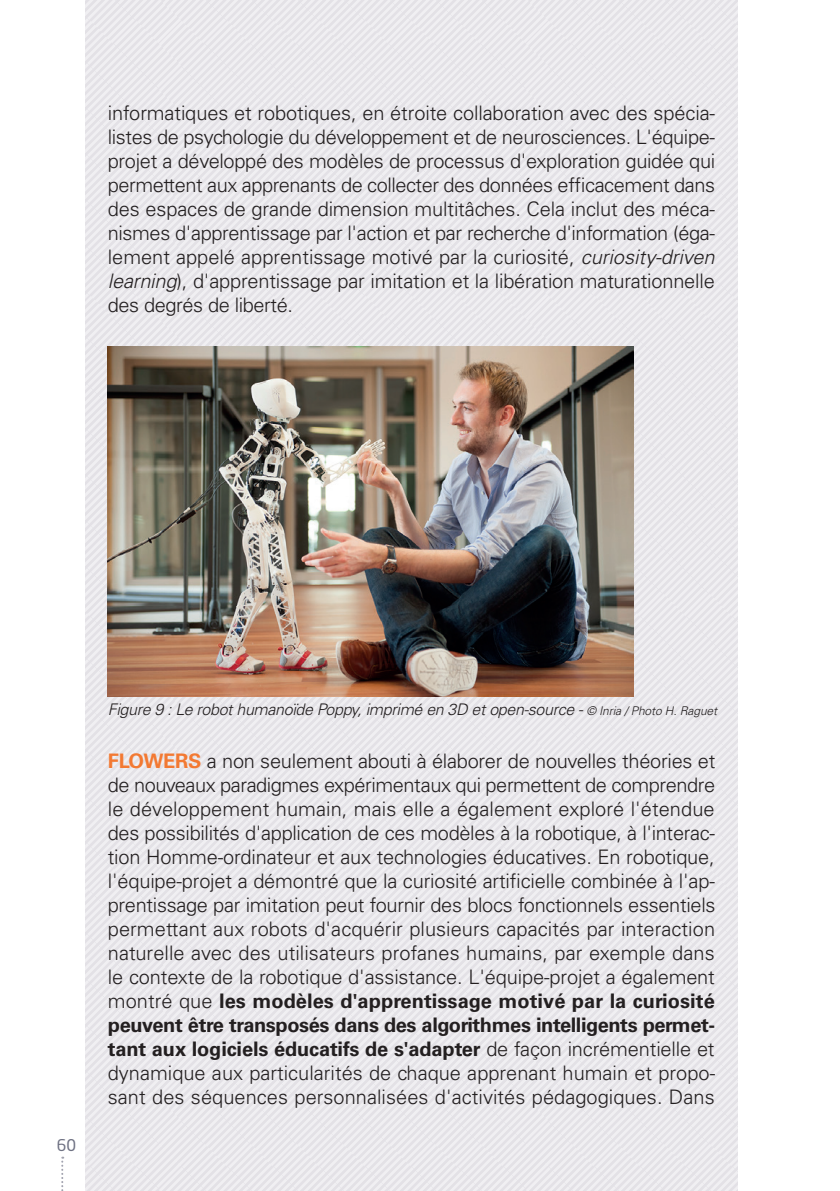
<style>
.page{position:relative;width:840px;height:1191px;background:#fff}
.page>*{position:absolute;margin:0;border:0;box-sizing:border-box;transform-origin:0 0}
.t1{font:300 20px/24px "Univers LT";letter-spacing:-.005em;color:#231f20;text-align:justify}
.t2{font:italic 300 16px "Univers LT";letter-spacing:-.02em;color:#231f20}
.t3{font:16px "Neo Sans Std";color:#6f7283}
.s1{font-style:italic}
.s2{font-size:12px}
.s3{font-weight:700;color:#f37932}
.s4{font-weight:700}
</style>
<div class="page">
<div style="left:85px;top:0;width:652px;height:1191px;background:#ebe9ed"></div>
<img style="left:108px;top:347px;width:525px;height:349px">
<svg style="left:61px;top:1156px;width:2px;height:35px"></svg>
<p class="t1" style="left:108px;top:101px;width:608px">informatiques et robotiques, en étroite collaboration avec des spécia&shy;listes de psychologie du développement et de neurosciences. L'équipe&shy;projet a développé des modèles de processus d'exploration guidée qui permettent aux apprenants de collecter des données efficacement dans des espaces de grande dimension multitâches. Cela inclut des méca&shy;nismes d'apprentissage par l'action et par recherche d'information (éga&shy;lement appelé apprentissage motivé par la curiosité, <span class="s1">curiosity-driven learning</span>), d'apprentissage par imitation et la libération maturationnelle des degrés de liberté.</p>
<p class="t3" style="left:57px;top:1135px;width:21px">60</p>
<p class="t2" style="left:108px;top:700px;width:610px">Figure 9 : Le robot humanoïde Poppy, imprimé en 3D et open-source - <span class="s2">© Inria / Photo H. Raguet</span></p>
<p class="t1" style="left:108px;top:749px;width:609px"><span class="s3">FLOWERS</span> a non seulement abouti à élaborer de nouvelles théories et de nouveaux paradigmes expérimentaux qui permettent de comprendre le développement humain, mais elle a également exploré l'étendue des possibilités d'application de ces modèles à la robotique, à l'interac&shy;tion Homme-ordinateur et aux technologies éducatives. En robotique, l'équipe-projet a démontré que la curiosité artificielle combinée à l'ap&shy;prentissage par imitation peut fournir des blocs fonctionnels essentiels permettant aux robots d'acquérir plusieurs capacités par interaction naturelle avec des utilisateurs profanes humains, par exemple dans le contexte de la robotique d'assistance. L'équipe-projet a également montré que <span class="s4">les modèles d'apprentissage motivé par la curiosité peuvent être transposés dans des algorithmes intelligents permet&shy;tant aux logiciels éducatifs de s'adapter</span> de façon incrémentielle et dynamique aux particularités de chaque apprenant humain et propo&shy;sant des séquences personnalisées d'activités pédagogiques. Dans</p>
</div>
